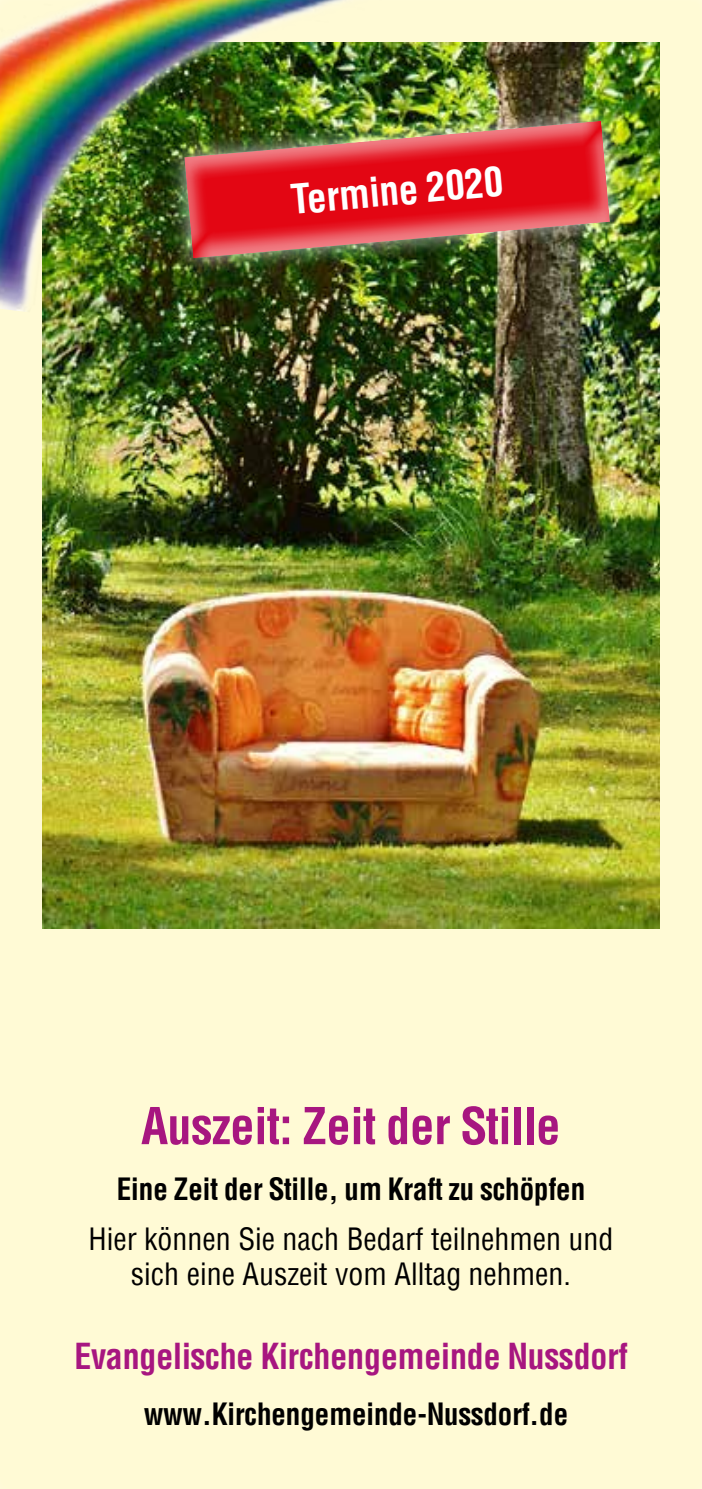
<style>
.page{position:relative;width:702px;height:1489px;background:#fff}
.page>*{position:absolute;margin:0;border:0;box-sizing:border-box;transform-origin:0 0}
.t1{font:700 condensed 50px "Helvetica";color:#a71680}
.t2{font:700 condensed 40px "Helvetica";color:#fff}
.t3{font:700 condensed 35px "Helvetica";color:#a71680}
.t4{font:condensed 30px/35px "Helvetica";color:#000;text-align:center}
.t5{font:700 condensed 30px "Helvetica";color:#000}
</style>
<div class="page">
<div style="left:0;top:0;width:702px;height:1488px;background:#fffad5"></div>
<img style="left:43px;top:43px;width:616px;height:885px">
<img style="left:0;top:0;width:457px;height:360px">
<img style="left:163px;top:100px;width:468px;height:179px">
<img style="left:179px;top:117px;width:433px;height:142px">
<h2 class="t2" style="left:289px;top:176px;width:214px;rotate:-5deg">Termine 2020</h2>
<h1 class="t1" style="left:141px;top:1095px;width:420px">Auszeit: Zeit der Stille</h1>
<p class="t5" style="left:117px;top:1171px;width:470px">Eine Zeit der Stille, um Kraft zu schöpfen</p>
<p class="t4" style="left:88px;top:1220px;width:526px">Hier können Sie nach Bedarf teilnehmen und sich eine Auszeit vom Alltag nehmen.</p>
<p class="t3" style="left:74px;top:1335px;width:554px">Evangelische Kirchengemeinde Nussdorf</p>
<p class="t5" style="left:144px;top:1396px;width:425px">www.Kirchengemeinde-Nussdorf.de</p>
</div>
